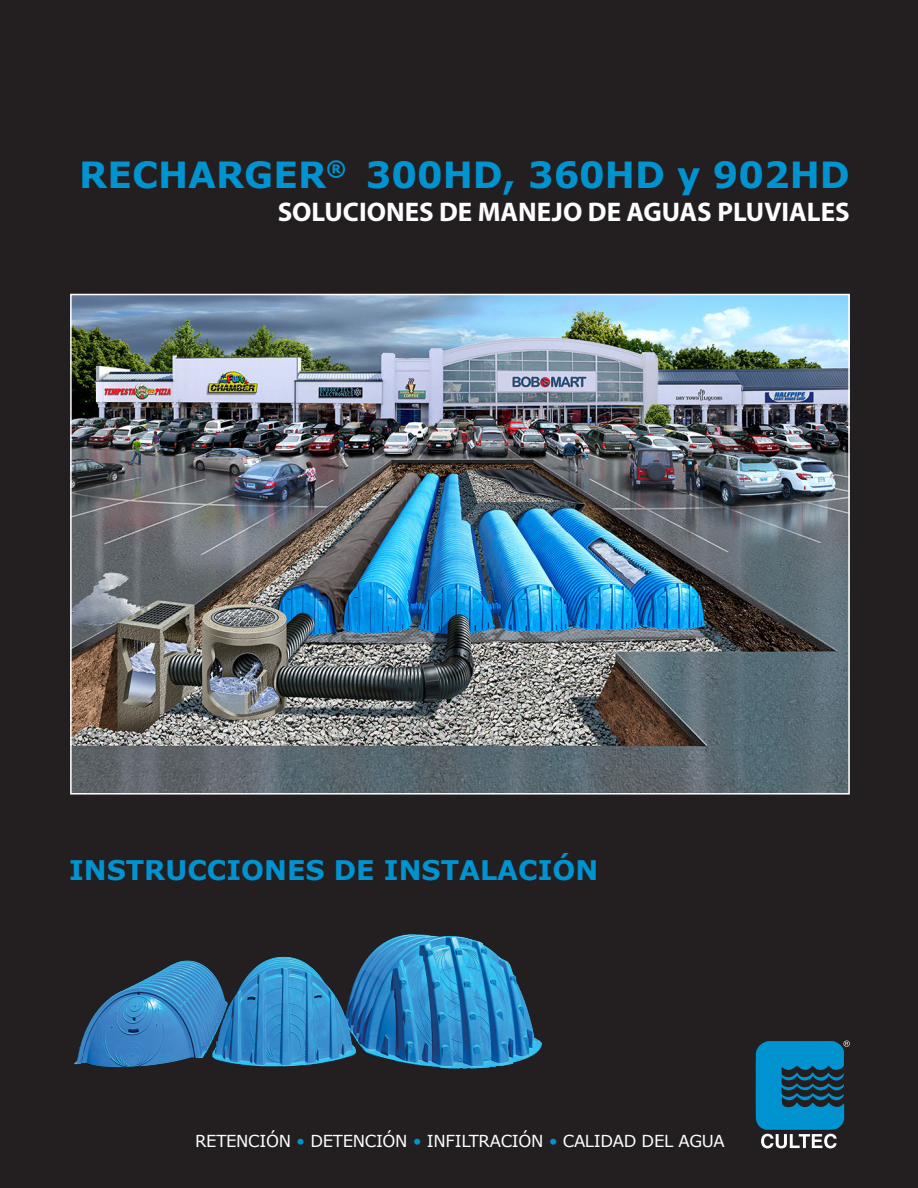
<style>
.page{position:relative;width:918px;height:1188px;background:#231f20}
.page>*{position:absolute;margin:0;border:0;box-sizing:border-box;transform-origin:0 0}
.t1{font:700 36px "Verdana";color:#0093d0}
.t2{font:700 27px "Myriad Pro";color:#fff}
.t3{font:700 27px "Verdana";color:#0093d0}
.t4{font:16.5px "Verdana";letter-spacing:-.02em;color:#fff}
.s1{color:#0093d0}
</style>
<div class="page">
<img style="left:73px;top:297px;width:774px;height:495px">
<svg style="left:756px;top:1041px;width:94px;height:107px"></svg>
<div style="left:161px;top:1135px;width:598px;height:13px;background:#231f20"></div>
<img style="left:74px;top:934px;width:468px;height:135px">
<p class="t1" style="left:79px;top:149px;width:772px">RECHARGER<sup>®</sup> 300HD, 360HD y 902HD</p>
<p class="t2" style="left:278px;top:195px;width:574px">SOLUCIONES DE MANEJO DE AGUAS PLUVIALES</p>
<p class="t3" style="left:69px;top:851px;width:531px">INSTRUCCIONES DE INSTALACIÓN</p>
<p class="t4" style="left:195px;top:1130px;width:531px">RETENCIÓN <span class="s1">•</span> DETENCIÓN <span class="s1">•</span> INFILTRACIÓN <span class="s1">•</span> CALIDAD DEL AGUA</p>
</div>
